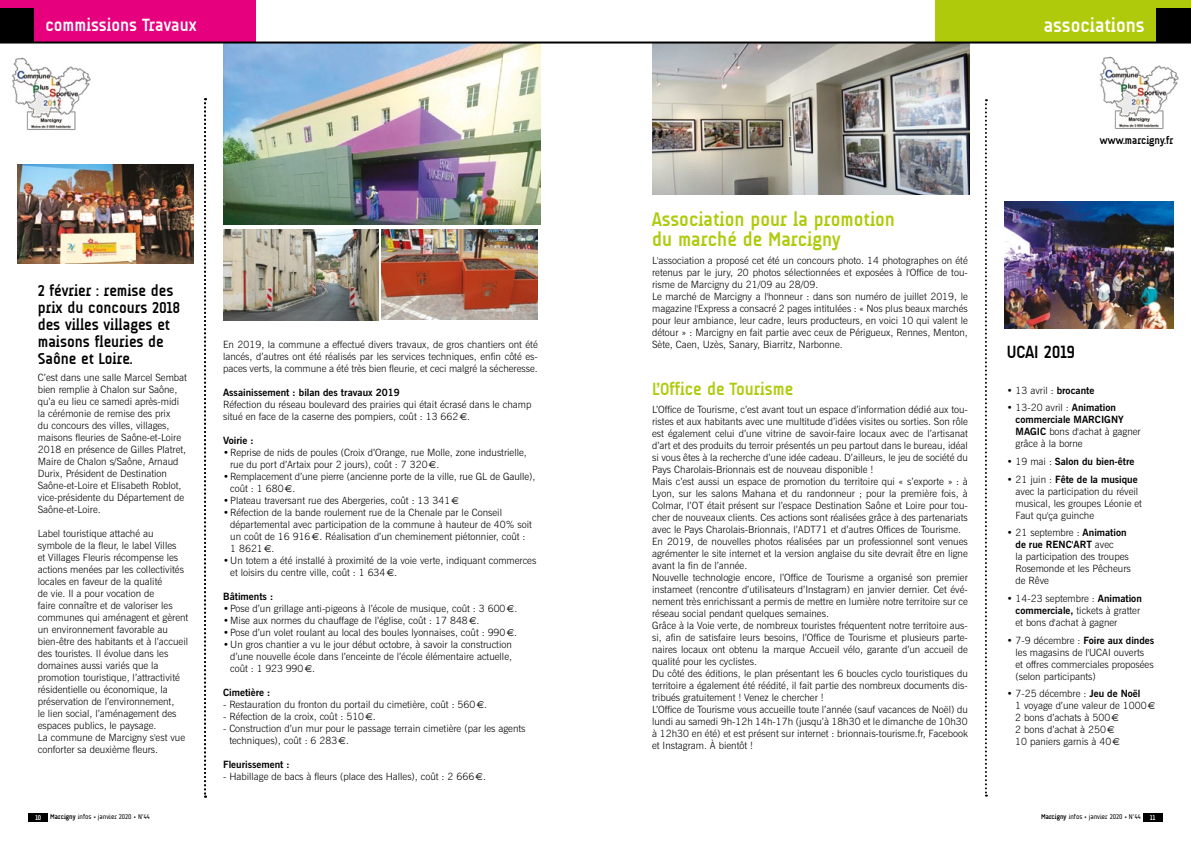
<style>
.page{position:relative;width:1191px;height:842px;background:#fff}
.page>*{position:absolute;margin:0;border:0;box-sizing:border-box;transform-origin:0 0}
.t1{font:700 20px/20px "A Udimat";color:#afca0b}
.t2{font:700 20px "A Udimat";color:#fff}
.t3{font:700 18px "A Udimat";color:#afca0b}
.t4{font:700 18px "A Udimat";color:#fff}
.t5{font:700 18px "A Udimat";color:#000}
.t6{font:700 16px/17px "A Udimat";color:#000}
.t7{font:700 11px "A Udimat";color:#000}
.t8{font:300 10px/12px "News Gothic BT";color:#000}
.t9{font:700 10px "News Gothic BT";color:#000}
.t10{font:7px "A Udimat";color:#000}
.t11{font:700 7px "A Udimat";color:#fff}
.s1{font-family:"Euro Sans";font-weight:400}
.s2{font-weight:700}
.s3{font-weight:300}
</style>
<div class="page">
<img style="left:652px;top:44px;width:317px;height:151px">
<div style="left:28px;top:813px;width:20px;height:8px;background:#000"></div>
<div style="left:1142px;top:813px;width:20px;height:8px;background:#000"></div>
<img style="left:12px;top:57px;width:79px;height:73px">
<img style="left:1100px;top:56px;width:79px;height:73px">
<svg style="left:204px;top:98px;width:2px;height:700px"></svg>
<div style="left:0;top:0;width:255px;height:43px;background:#e6007d"></div>
<div style="left:0;top:9px;width:34px;height:34px;background:#000"></div>
<div style="left:935px;top:0;width:256px;height:43px;background:#afca0b"></div>
<div style="left:1157px;top:9px;width:34px;height:34px;background:#000"></div>
<img style="left:17px;top:164px;width:176px;height:99px">
<img style="left:381px;top:230px;width:157px;height:90px">
<img style="left:223px;top:230px;width:155px;height:90px">
<img style="left:223px;top:44px;width:317px;height:180px">
<svg style="left:985px;top:99px;width:2px;height:698px"></svg>
<img style="left:1004px;top:201px;width:169px;height:127px">
<hr style="left:0;top:42px;width:1191px;height:2px;background:#000">
<h2 class="t4" style="left:45px;top:14px;width:153px">commissions Travaux</h2>
<h1 class="t2" style="left:1043px;top:14px;width:102px">associations</h1>
<h3 class="t6" style="left:38px;top:282px;width:144px">2 février : remise des prix du concours 2018 des villes villages et maisons fleuries de<br>Saône et Loire.</h3>
<p class="t8" style="left:38px;top:372px;width:151px">C’est dans une salle Marcel Sembat bien remplie à Chalon sur Saône, qu’a eu lieu ce samedi après-midi la cérémonie de remise des prix<br>du concours des villes, villages, maisons fleuries de Saône-et-Loire<br>2018 en présence de Gilles Platret,<br>Maire de Chalon s/Saône, Arnaud<br>Durix, Président de Destination<br>Saône-et-Loire et Elisabeth Roblot, vice-présidente du Département de<br>Saône-et-Loire.</p>
<p class="t8" style="left:38px;top:528px;width:152px">Label touristique attaché au symbole de la fleur, le label Villes<br>et Villages Fleuris récompense les actions menées par les collectivités locales en faveur de la qualité<br>de vie. Il a pour vocation de<br>faire connaître et de valoriser les communes qui aménagent et gèrent un environnement favorable au bien-être des habitants et à l’accueil des touristes. Il évolue dans les domaines aussi variés que la promotion touristique, l’attractivité résidentielle ou économique, la préservation de l’environnement,<br>le lien social, l’aménagement des espaces publics, le paysage.<br>La commune de Marcigny s'est vue conforter sa deuxième fleurs.</p>
<h1 class="t1" style="left:652px;top:210px;width:244px">Association pour la promotion du marché de Marcigny</h1>
<p class="t8" style="left:652px;top:254px;width:317px">L'association a proposé cet été un concours photo. 14 photographes on été retenus par le jury, 20 photos sélectionnées et exposées à l'Office de tou&shy;risme de Marcigny du 21/09 au 28/09.<br>Le marché de Marcigny a l'honneur : dans son numéro de juillet 2019, le magazine l'Express a consacré 2 pages intitulées : « Nos plus beaux marchés pour leur ambiance, leur cadre, leurs producteurs, en voici 10 qui valent le détour » : Marcigny en fait partie avec ceux de Périgueux, Rennes, Menton,</p>
<p class="t8" style="left:223px;top:338px;width:316px">En 2019, la commune a effectué divers travaux, de gros chantiers ont été</p>
<p class="t8" style="left:652px;top:338px;width:192px">Sète, Caen, Uzès, Sanary, Biarritz, Narbonne.</p>
<p class="t8" style="left:223px;top:350px;width:316px">lancés, d’autres ont été réalisés par les services techniques, enfin côté es&shy;paces verts, la commune a été très bien fleurie, et ceci malgré la sécheresse.</p>
<p class="t9" style="left:223px;top:386px;width:178px">Assainissement : bilan des travaux 2019</p>
<p class="t8" style="left:223px;top:398px;width:310px">Réfection du réseau boulevard des prairies qui était écrasé dans le champ situé en face de la caserne des pompiers, coût : 13 662 <span class="s1">€</span>.</p>
<p class="t9" style="left:223px;top:434px;width:32px">Voirie :</p>
<p class="t8" style="left:230px;top:446px;width:298px;text-indent:-7px">• Reprise de nids de poules (Croix d’Orange, rue Molle, zone industrielle, rue du port d’Artaix pour 2 jours), coût : 7 320 <span class="s1">€</span>.</p>
<p class="t8" style="left:230px;top:470px;width:307px;text-indent:-7px">• Remplacement d’une pierre (ancienne porte de la ville, rue GL de Gaulle), coût : 1 680 <span class="s1">€</span>.</p>
<p class="t8" style="left:223px;top:494px;width:237px">• Plateau traversant rue des Abergeries, coût : 13 341 <span class="s1">€</span></p>
<p class="t8" style="left:230px;top:506px;width:303px;text-indent:-7px">• Réfection de la bande roulement rue de la Chenale par le Conseil départemental avec participation de la commune à hauteur de 40% soit un coût de 16 916 <span class="s1">€</span>. Réalisation d’un cheminement piétonnier, coût :<br>1 8621 <span class="s1">€</span>.</p>
<p class="t8" style="left:230px;top:554px;width:308px;text-indent:-7px">• Un totem a été installé à proximité de la voie verte, indiquant commerces et loisirs du centre ville, coût : 1 634 <span class="s1">€</span>.</p>
<p class="t9" style="left:223px;top:590px;width:52px">Bâtiments :</p>
<p class="t8" style="left:223px;top:602px;width:296px">•Pose d’un grillage anti-pigeons à l’école de musique, coût : 3 600 <span class="s1">€</span>.</p>
<p class="t8" style="left:223px;top:614px;width:258px">•Mise aux normes du chauffage de l’église, coût : 17 848 <span class="s1">€</span>.</p>
<p class="t8" style="left:223px;top:626px;width:296px">•Pose d’un volet roulant au local des boules lyonnaises, coût : 990 <span class="s1">€</span>.</p>
<p class="t8" style="left:230px;top:638px;width:283px;text-align:justify;text-indent:-7px">• Un gros chantier a vu le jour début octobre, à savoir la construction d’une nouvelle école dans l’enceinte de l’école élémentaire actuelle, coût : 1 923 990 <span class="s1">€</span>.</p>
<p class="t9" style="left:223px;top:686px;width:49px">Cimetière :</p>
<p class="t8" style="left:223px;top:698px;width:266px">- Restauration du fronton du portail du cimetière, coût : 560 <span class="s1">€</span>.</p>
<p class="t8" style="left:223px;top:710px;width:154px">- Réfection de la croix, coût : 510 <span class="s1">€</span>.</p>
<p class="t8" style="left:229px;top:722px;width:298px;text-indent:-6px">- Construction d’un mur pour le passage terrain cimetière (par les agents techniques), coût : 6 283 <span class="s1">€</span>.</p>
<p class="t9" style="left:223px;top:758px;width:68px">Fleurissement :</p>
<p class="t8" style="left:223px;top:770px;width:264px">- Habillage de bacs à fleurs (place des Halles), coût : 2 666 <span class="s1">€</span>.</p>
<h2 class="t3" style="left:652px;top:379px;width:142px">L’Office de Tourisme</h2>
<p class="t8" style="left:652px;top:403px;width:317px">L’Office de Tourisme, c’est avant tout un espace d’information dédié aux tou&shy;ristes et aux habitants avec une multitude d’idées visites ou sorties. Son rôle est également celui d’une vitrine de savoir-faire locaux avec de l’artisanat d’art et des produits du terroir présentés un peu partout dans le bureau, idéal si vous êtes à la recherche d’une idée cadeau. D’ailleurs, le jeu de société du Pays Charolais-Brionnais est de nouveau disponible !<br>Mais c’est aussi un espace de promotion du territoire qui « s’exporte » : à Lyon, sur les salons Mahana et du randonneur ; pour la première fois, à Colmar, l’OT était présent sur l’espace Destination Saône et Loire pour tou&shy;cher de nouveaux clients. Ces actions sont réalisées grâce à des partenariats avec le Pays Charolais-Brionnais, l’ADT71 et d’autres Offices de Tourisme.<br>En 2019, de nouvelles photos réalisées par un professionnel sont venues agrémenter le site internet et la version anglaise du site devrait être en ligne avant la fin de l’année.<br>Nouvelle technologie encore, l’Office de Tourisme a organisé son premier instameet (rencontre d’utilisateurs d’Instagram) en janvier dernier. Cet évé&shy;nement très enrichissant a permis de mettre en lumière notre territoire sur ce réseau social pendant quelques semaines.<br>Grâce à la Voie verte, de nombreux touristes fréquentent notre territoire aus&shy;si, afin de satisfaire leurs besoins, l’Office de Tourisme et plusieurs parte&shy;naires locaux ont obtenu la marque Accueil vélo, garante d’un accueil de qualité pour les cyclistes.<br>Du côté des éditions, le plan présentant les 6 boucles cyclo touristiques du territoire a également été réédité, il fait partie des nombreux documents dis&shy;tribués gratuitement ! Venez le chercher !<br>L’Office de Tourisme vous accueille toute l’année (sauf vacances de Noël) du lundi au samedi 9h-12h 14h-17h (jusqu’à 18h30 et le dimanche de 10h30 à 12h30 en été) et est présent sur internet : brionnais-tourisme.fr, Facebook et Instagram. À bientôt !</p>
<p class="t7" style="left:1100px;top:135px;width:75px">www.marcigny.fr</p>
<h2 class="t5" style="left:1006px;top:342px;width:70px">UCAI 2019</h2>
<p class="t8" style="left:1006px;top:384px;width:89px">• 13 avril : <span class="s2">brocante</span></p>
<p class="t8" style="left:1015px;top:402px;width:127px;text-indent:-9px">• 13-20 avril : <span class="s2">Animation commerciale MARCIGNY<br>MAGIC</span> bons d'achat à gagner grâce à la borne</p>
<p class="t9" style="left:1006px;top:455px;width:129px"><span class="s3">• 19 mai :</span> Salon du bien-être</p>
<p class="t8" style="left:1015px;top:473px;width:128px;text-indent:-9px">• 21 juin : <span class="s2">Fête de la musique </span>avec la participation du réveil musical, les groupes Léonie et<br>Faut qu'ça guinche</p>
<p class="t8" style="left:1015px;top:527px;width:117px;text-indent:-9px">• 21 septembre : <span class="s2">Animation de rue RENC'ART</span> avec<br>la participation des troupes<br>Rosemonde et les Pêcheurs de Rêve</p>
<p class="t8" style="left:1015px;top:592px;width:128px;text-indent:-9px">• 14-23 septembre : <span class="s2">Animation commerciale,</span> tickets à gratter et bons d'achat à gagner</p>
<p class="t8" style="left:1015px;top:634px;width:140px;text-indent:-9px">• 7-9 décembre : <span class="s2">Foire aux dindes </span>les magasins de l'UCAI ouverts<br>et offres commerciales proposées (selon participants)</p>
<p class="t8" style="left:1015px;top:688px;width:142px;text-indent:-8px">• 7-25 décembre : <span class="s2">Jeu de Noël<br></span>1 voyage d’une valeur de 1000 <span class="s1">€<br></span>2 bons d’achats à 500 <span class="s1">€<br></span>2 bons d’achat à 250 <span class="s1">€<br></span>10 paniers garnis à 40 <span class="s1">€</span></p>
<p class="t11" style="left:35px;top:813px;width:7px">10</p>
<p class="t10" style="left:50px;top:813px;width:101px"><span class="s2">Marcigny</span> infos • janvier 2020 • N°44</p>
<p class="t10" style="left:1041px;top:813px;width:101px"><span class="s2">Marcigny</span> infos • janvier 2020 • N°44</p>
<p class="t11" style="left:1150px;top:813px;width:6px">11</p>
</div>
